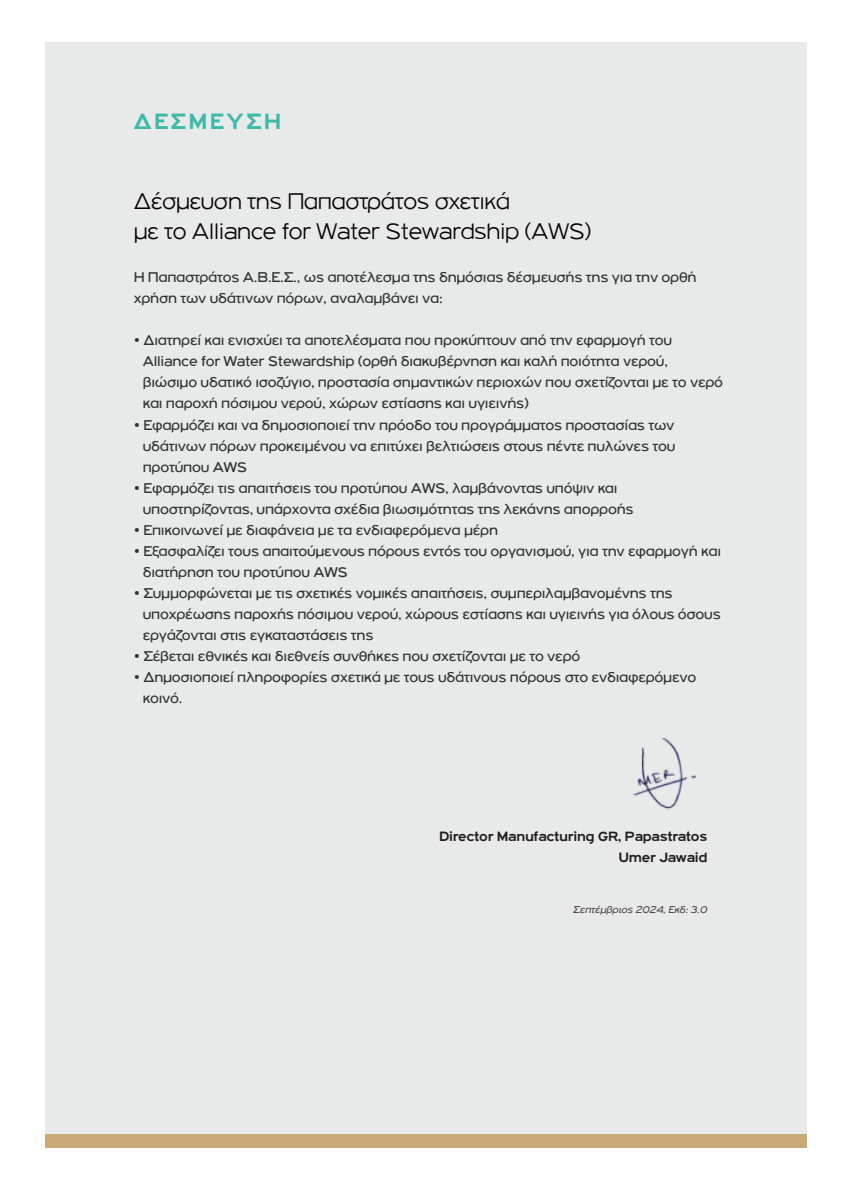
<style>
.page{position:relative;width:851px;height:1191px;background:#fff}
.page>*{position:absolute;margin:0;border:0;box-sizing:border-box;transform-origin:0 0}
.t1{font:300 24px/30px "PF Highway Gothic Extended";letter-spacing:-.015em;color:#040503}
.t2{font:700 23.4px "PF Highway Gothic Extended";letter-spacing:.1em;color:#3ebaa8}
.t3{font:15px/21px "PF Highway Gothic Extended";letter-spacing:-.015em;color:#313232}
.t4{font:700 14.4px/21px "PF Highway Gothic Extended";letter-spacing:-.015em;color:#231f20;text-align:right}
.t5{font:italic 10.5px "PF Highway Gothic Extended";letter-spacing:-.015em;color:#4e4d4d}
</style>
<div class="page">
<div style="left:45px;top:42px;width:760px;height:1105px;background:#e8eae9"></div>
<div style="left:45px;top:1134px;width:760px;height:13px;background:#c9a978"></div>
<img style="left:633px;top:738px;width:64px;height:71px">
<h2 class="t2" style="left:134px;top:108px;width:149px">ΔΕΣΜΕΥΣΗ</h2>
<h1 class="t1" style="left:134px;top:186px;width:459px">Δέσµευση της Παπαστράτος σχετικά<br>µε το Alliance for Water Stewardship (AWS)</h1>
<p class="t3" style="left:134px;top:267px;width:564px">H Παπαστράτος Α.Β.Ε.Σ., ως αποτέλεσµα της δηµόσιας δέσµευσής της για την ορθή χρήση των υδάτινων πόρων, αναλαµβάνει να:</p>
<p class="t3" style="left:143px;top:330px;width:581px;text-indent:-9px">• Διατηρεί και ενισχύει τα αποτελέσµατα που προκύπτουν από την εφαρµογή του Alliance for Water Stewardship (ορθή διακυβέρνηση και καλή ποιότητα νερού, βιώσιµο υδατικό ισοζύγιο, προστασία σηµαντικών περιοχών που σχετίζονται µε το νερό και παροχή πόσιµου νερού, χώρων εστίασης και υγιεινής)</p>
<p class="t3" style="left:143px;top:414px;width:534px;text-align:justify;text-indent:-9px">• Εφαρµόζει και να δηµοσιοποιεί την πρόοδο του προγράµµατος προστασίας των υδάτινων πόρων προκειµένου να επιτύχει βελτιώσεις στους πέντε πυλώνες του προτύπου AWS</p>
<p class="t3" style="left:143px;top:477px;width:492px;text-indent:-9px">• Eφαρµόζει τις απαιτήσεις του προτύπου AWS, λαµβάνοντας υπόψιν και υποστηρίζοντας, υπάρχοντα σχέδια βιωσιµότητας της λεκάνης απορροής</p>
<p class="t3" style="left:134px;top:519px;width:366px">• Επικοινωνεί µε διαφάνεια µε τα ενδιαφερόµενα µέρη</p>
<p class="t3" style="left:143px;top:540px;width:579px;text-indent:-9px">• Εξασφαλίζει τους απαιτούµενους πόρους εντός του οργανισµού, για την εφαρµογή και διατήρηση του προτύπου AWS</p>
<p class="t3" style="left:143px;top:582px;width:579px;text-indent:-9px">• Συµµορφώνεται µε τις σχετικές νοµικές απαιτήσεις, συµπεριλαµβανοµένης της υποχρέωσης παροχής πόσιµου νερού, χώρους εστίασης και υγιεινής για όλους όσους εργάζονται στις εγκαταστάσεις της</p>
<p class="t3" style="left:134px;top:645px;width:448px">• Σέβεται εθνικές και διεθνείς συνθήκες που σχετίζονται µε το νερό</p>
<p class="t3" style="left:143px;top:666px;width:555px;text-indent:-9px">• Δηµοσιοποιεί πληροφορίες σχετικά µε τους υδάτινους πόρους στο ενδιαφερόµενο κοινό.</p>
<p class="t4" style="left:439px;top:825px;width:270px">Director Manufacturing GR, Papastratos<br>Umer Jawaid</p>
<p class="t5" style="left:573px;top:904px;width:136px">Σεπτέµβριος 2024, Εκδ: 3.0</p>
</div>
